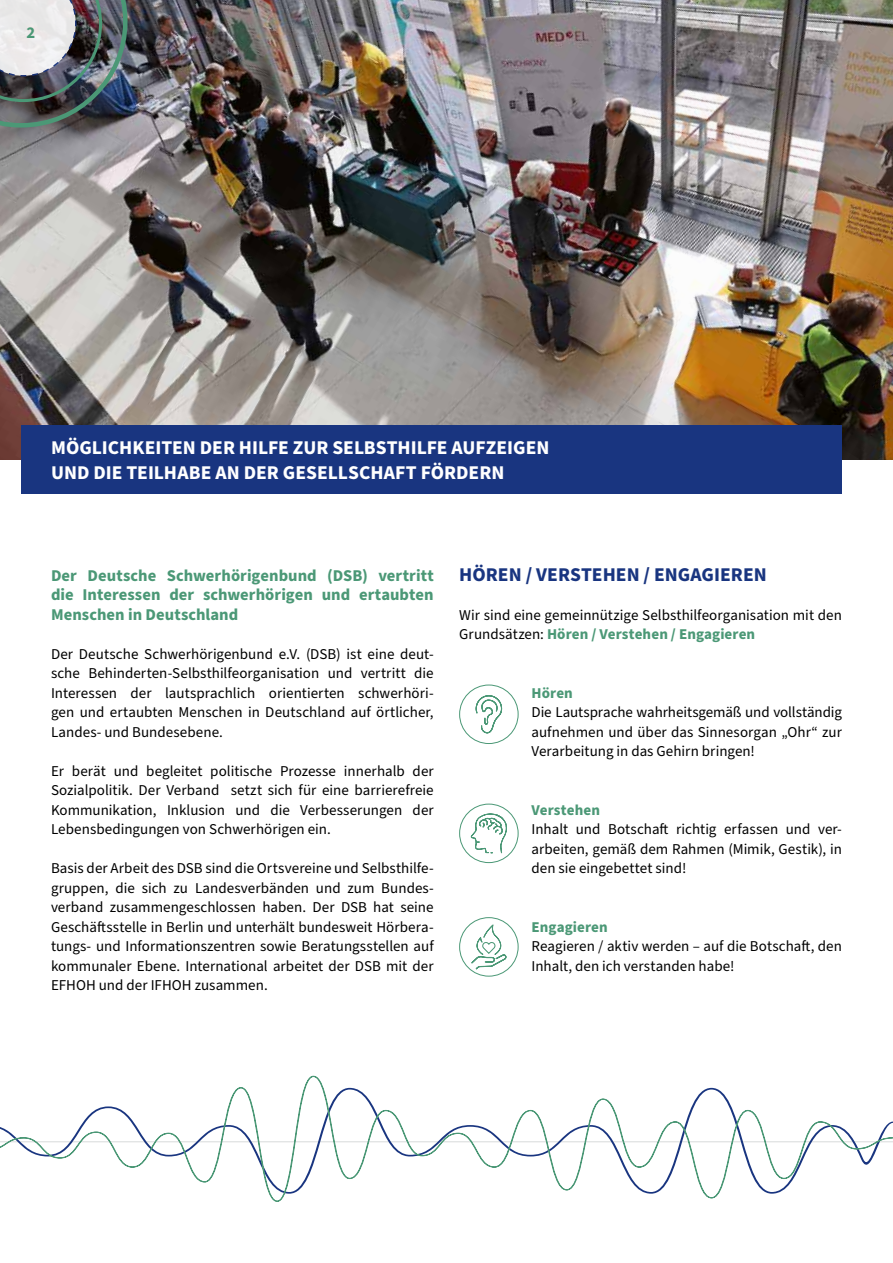
<style>
.page{position:relative;width:893px;height:1263px;background:#fff}
.page>*{position:absolute;margin:0;border:0;box-sizing:border-box;transform-origin:0 0}
.t1{font:700 19.5px/25.5px "Source Sans Pro";color:#fff}
.t2{font:700 19.5px "Source Sans Pro";color:#193580}
.t3{font:700 16.5px/19.5px "Source Sans Pro";letter-spacing:.005em;color:#4b9876;text-align:justify}
.t4{font:15px/19.5px "Source Sans Pro";letter-spacing:.005em;color:#000;text-align:justify}
.t5{font:700 15px "Source Sans Pro";letter-spacing:.005em;color:#4b9876}
.s1{font-weight:700;color:#4b9876}
</style>
<div class="page">
<img style="left:0;top:0;width:893px;height:459px">
<img style="left:0;top:0;width:128px;height:128px">
<svg style="left:0;top:1075px;width:893px;height:127px"></svg>
<div style="left:21px;top:425px;width:821px;height:68px;background:#193580"></div>
<div style="left:459px;top:685px;width:59px;height:59px;border:1px solid #4b9876;border-radius:50%"></div>
<svg style="left:475px;top:695px;width:27px;height:39px"></svg>
<svg style="left:470px;top:813px;width:37px;height:41px"></svg>
<div style="left:459px;top:804px;width:59px;height:59px;border:1px solid #4b9876;border-radius:50%"></div>
<svg style="left:471px;top:920px;width:36px;height:50px"></svg>
<div style="left:459px;top:917px;width:59px;height:59px;border:1px solid #4b9876;border-radius:50%"></div>
<p class="t3" style="left:26px;top:23px;width:10px">2</p>
<h1 class="t1" style="left:51px;top:435px;width:500px">MÖGLICHKEITEN DER HILFE ZUR SELBSTHILFE AUFZEIGEN<br>UND DIE TEILHABE AN DER GESELLSCHAFT FÖRDERN</h1>
<p class="t3" style="left:51px;top:566px;width:384px">Der Deutsche Schwerhörigenbund (DSB) vertritt die Interessen der schwerhörigen und ertaubten Menschen in Deutschland</p>
<p class="t4" style="left:51px;top:644px;width:384px">Der Deutsche Schwerhörigenbund e.V. (DSB) ist eine deut&shy;sche Behinderten-Selbsthilfeorganisation und vertritt die Interessen der lautsprachlich orientierten schwerhöri&shy;gen und ertaubten Menschen in Deutschland auf örtlicher, Landes- und Bundesebene.</p>
<p class="t4" style="left:51px;top:761px;width:384px">Er berät und begleitet politische Prozesse innerhalb der Sozialpolitik. Der Verband setzt sich für eine barrierefreie Kommunikation, Inklusion und die Verbesserungen der Lebensbedingungen von Schwerhörigen ein.</p>
<p class="t4" style="left:51px;top:859px;width:384px">Basis der Arbeit des DSB sind die Ortsvereine und Selbsthilfe&shy;gruppen, die sich zu Landesverbänden und zum Bundes&shy;verband zusammengeschlossen haben. Der DSB hat seine Geschäftsstelle in Berlin und unterhält bundesweit Hörbera&shy;tungs- und Informationszentren sowie Beratungsstellen auf kommunaler Ebene. International arbeitet der DSB mit der EFHOH und der IFHOH zusammen.</p>
<h1 class="t2" style="left:459px;top:561px;width:309px">HÖREN / VERSTEHEN / ENGAGIEREN</h1>
<p class="t4" style="left:459px;top:605px;width:384px">Wir sind eine gemeinnützige Selbsthilfeorganisation mit den<br>Grundsätzen: <span class="s1">Hören / Verstehen / Engagieren</span></p>
<p class="t5" style="left:531px;top:682px;width:43px">Hören</p>
<p class="t4" style="left:531px;top:703px;width:312px">Die Lautsprache wahrheitsgemäß und vollständig aufnehmen und über das Sinnesorgan „Ohr“ zur Verarbeitung in das Gehirn bringen!</p>
<p class="t5" style="left:531px;top:799px;width:70px">Verstehen</p>
<p class="t4" style="left:531px;top:820px;width:312px">Inhalt und Botschaft richtig erfassen und ver&shy;arbeiten, gemäß dem Rahmen (Mimik, Gestik), in den sie eingebettet sind!</p>
<p class="t5" style="left:531px;top:916px;width:78px">Engagieren</p>
<p class="t4" style="left:531px;top:937px;width:312px">Reagieren / aktiv werden – auf die Botschaft, den<br>Inhalt, den ich verstanden habe!</p>
</div>
